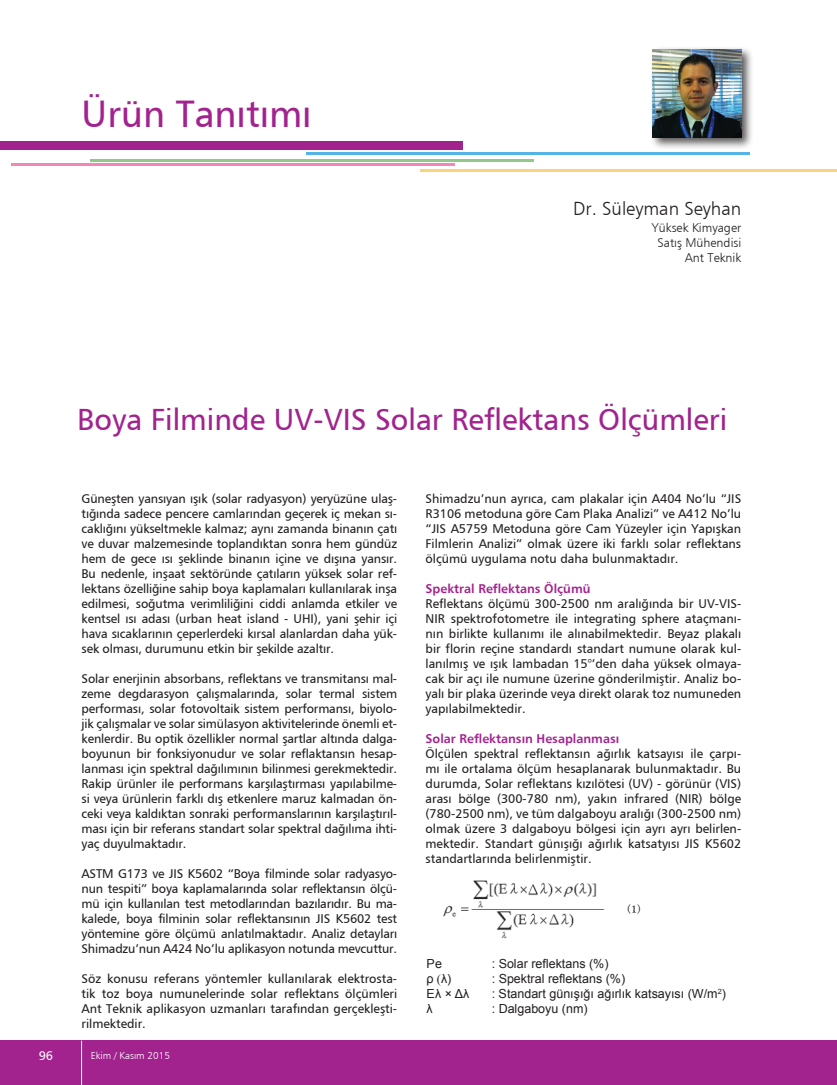
<style>
.page{position:relative;width:837px;height:1085px;background:#fff}
.page>*{position:absolute;margin:0;border:0;box-sizing:border-box;transform-origin:0 0}
.baslık{font:37.5px "Humanist 777 BT Roman B";color:#a2238e}
.t1{font:30px "Humanist 777 BT Roman B";color:#a2238e}
.t2{font:18.75px "Humanist 777 BT Light B";color:#231f20}
.t3{font:12.5px/15px "Humanist 777 BT Roman B";color:#231f20;text-align:justify}
.t4{font:12.5px "Arial";color:#231f20}
.t5{font:12.5px "Humanist 777 BT Bold B";color:#a2238e}
.t6{font:12.5px "Humanist 777 BT Light B";color:#231f20}
.t7{font:12.5px "Humanist 777 BT Roman B";color:#fff}
.t8{font:10px "Humanist 777 BT Light B";color:#fff}
</style>
<div class="page">
<div style="left:0;top:1040px;width:836px;height:44px;background:#a2238e"></div>
<div style="left:0;top:141px;width:462px;height:9px;background:#a2238e"></div>
<hr style="left:90px;top:159px;width:443px;height:3px;background:#92c889">
<hr style="left:420px;top:169px;width:416px;height:2px;background:#fed17b">
<hr style="left:306px;top:152px;width:443px;height:3px;background:#54b4e5">
<hr style="left:12px;top:163px;width:443px;height:3px;background:#f287b6">
<div style="left:649px;top:46px;width:104px;height:104px;background:#231f20;opacity:.75"></div>
<img style="left:652px;top:49px;width:89px;height:88px">
<hr style="left:81px;top:1040px;width:1px;height:44px;background:#fff">
<img style="left:443px;top:880px;width:198px;height:59px">
<p class="baslık" style="left:81px;top:90px;width:231px">Ürün Tanıtımı</p>
<p class="t2" style="left:573px;top:197px;width:169px">Dr. Süleyman Seyhan</p>
<p class="t6" style="left:651px;top:220px;width:91px">Yüksek Kimyager</p>
<p class="t6" style="left:657px;top:235px;width:85px">Satış Mühendisi</p>
<p class="t6" style="left:684px;top:250px;width:58px">Ant Teknik</p>
<p class="t7" style="left:39px;top:1047px;width:16px">96</p>
<p class="t1" style="left:77px;top:401px;width:651px">Boya Filminde UV-VIS Solar Reflektans Ölçümleri</p>
<p class="t3" style="left:81px;top:490px;width:317px">Güneşten yansıyan ışık (solar radyasyon) yeryüzüne ulaş&shy;tığında sadece pencere camlarından geçerek iç mekan sı&shy;caklığını yükseltmekle kalmaz; aynı zamanda binanın çatı ve duvar malzemesinde toplandıktan sonra hem gündüz hem de gece ısı şeklinde binanın içine ve dışına yansır.<br>Bu nedenle, inşaat sektöründe çatıların yüksek solar ref&shy;lektans özelliğine sahip boya kaplamaları kullanılarak inşa edilmesi, soğutma verimliliğini ciddi anlamda etkiler ve kentsel ısı adası (urban heat island - UHI), yani şehir içi hava sıcaklarının çeperlerdeki kırsal alanlardan daha yük&shy;sek olması, durumunu etkin bir şekilde azaltır.</p>
<p class="t3" style="left:81px;top:670px;width:317px">Solar enerjinin absorbans, reflektans ve transmitansı mal&shy;zeme degdarasyon çalışmalarında, solar termal sistem performası, solar fotovoltaik sistem performansı, biyolo&shy;jik çalışmalar ve solar simülasyon aktivitelerinde önemli et&shy;kenlerdir. Bu optik özellikler normal şartlar altında dalga&shy;boyunun bir fonksiyonudur ve solar reflaktansın hesap&shy;lanması için spektral dağılımının bilinmesi gerekmektedir.<br>Rakip ürünler ile performans karşılaştırması yapılabilme&shy;si veya ürünlerin farklı dış etkenlere maruz kalmadan ön&shy;ceki veya kaldıktan sonraki performanslarının karşılaştırıl&shy;ması için bir referans standart solar spektral dağılıma ihti&shy;yaç duyulmaktadır.</p>
<p class="t3" style="left:81px;top:865px;width:317px">ASTM G173 ve JIS K5602 “Boya filminde solar radyasyo&shy;nun tespiti” boya kaplamalarında solar reflektansın ölçü&shy;mü için kullanılan test metodlarından bazılarıdır. Bu ma&shy;kalede, boya filminin solar reflektansının JIS K5602 test yöntemine göre ölçümü anlatılmaktadır. Analiz detayları Shimadzu’nun A424 No’lu aplikasyon notunda mevcuttur.</p>
<p class="t3" style="left:81px;top:970px;width:317px">Söz konusu referans yöntemler kullanılarak elektrosta&shy;tik toz boya numunelerinde solar reflektans ölçümleri Ant Teknik aplikasyon uzmanları tarafından gerçekleşti&shy;rilmektedir.</p>
<p class="t8" style="left:91px;top:1049px;width:81px">Ekim / Kasım 2015</p>
<p class="t3" style="left:425px;top:490px;width:317px">Shimadzu’nun ayrıca, cam plakalar için A404 No’lu “JIS R3106 metoduna göre Cam Plaka Analizi” ve A412 No’lu “JIS A5759 Metoduna göre Cam Yüzeyler için Yapışkan Filmlerin Analizi” olmak üzere iki farklı solar reflektans ölçümü uygulama notu daha bulunmaktadır.</p>
<p class="t5" style="left:425px;top:580px;width:166px">Spektral Reflektans Ölçümü</p>
<p class="t3" style="left:425px;top:595px;width:317px">Reflektans ölçümü 300-2500 nm aralığında bir UV-VIS-NIR spektrofotometre ile integrating sphere ataçmanı&shy;nın birlikte kullanımı ile alınabilmektedir. Beyaz plakalı bir florin reçine standardı standart numune olarak kul&shy;lanılmış ve ışık lambadan 15°’den daha yüksek olmaya&shy;cak bir açı ile numune üzerine gönderilmiştir. Analiz bo&shy;yalı bir plaka üzerinde veya direkt olarak toz numuneden yapılabilmektedir.</p>
<p class="t5" style="left:425px;top:730px;width:195px">Solar Reflektansın Hesaplanması</p>
<p class="t3" style="left:425px;top:745px;width:317px">Ölçülen spektral reflektansın ağırlık katsayısı ile çarpı&shy;mı ile ortalama ölçüm hesaplanarak bulunmaktadır. Bu durumda, Solar reflektans kızılötesi (UV) - görünür (VIS) arası bölge (300-780 nm), yakın infrared (NIR) bölge (780-2500 nm), ve tüm dalgaboyu aralığı (300-2500 nm) olmak üzere 3 dalgaboyu bölgesi için ayrı ayrı belirlen&shy;mektedir. Standart günışığı ağırlık katsatyısı JIS K5602 standartlarında belirlenmiştir.</p>
<p class="t4" style="left:426px;top:955px;width:17px">Ρe</p>
<p class="t4" style="left:491px;top:955px;width:118px">: Solar reflektans (%)</p>
<p class="t4" style="left:426px;top:970px;width:26px">ρ λ)</p>
<p class="t4" style="left:491px;top:970px;width:135px">: Spektral reflektans (%)</p>
<p class="t4" style="left:426px;top:985px;width:44px">Eλ × Δλ</p>
<p class="t4" style="left:491px;top:985px;width:236px">: Standart günışığı ağırlık katsayısı (W/m<sup>2</sup>)</p>
<p class="t4" style="left:426px;top:1000px;width:8px">λ</p>
<p class="t4" style="left:491px;top:1000px;width:97px">: Dalgaboyu (nm)</p>
</div>
